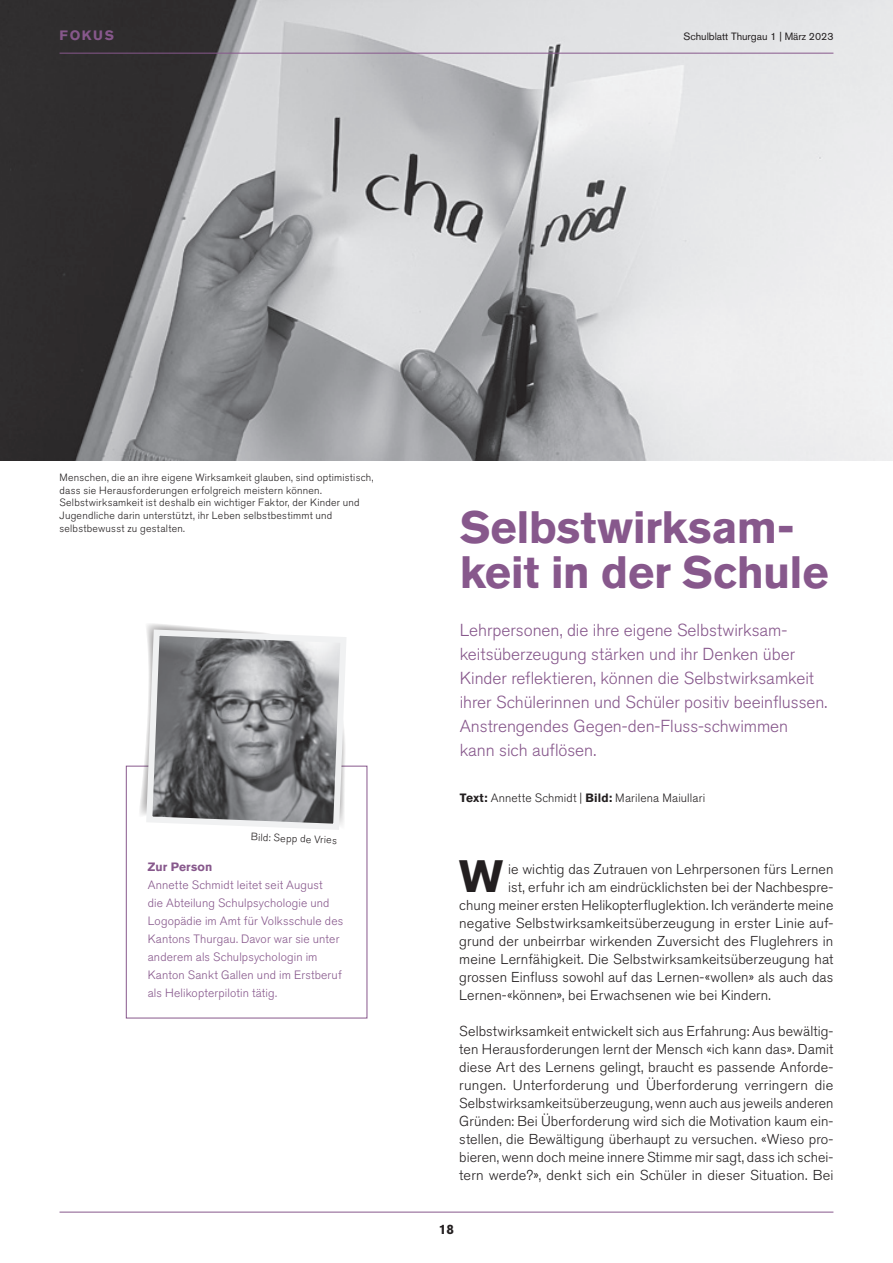
<style>
.page{position:relative;width:893px;height:1263px;background:#fff}
.page>*{position:absolute;margin:0;border:0;box-sizing:border-box;transform-origin:0 0}
.t1{font:700 45px/45px "Akzidenz Grotesk Pro";letter-spacing:-.01em;color:#87588c}
.t2{font:700 45px "Akzidenz Grotesk Pro";color:#231f20}
.t3{font:300 17.25px/24px "Akzidenz Grotesk Pro";letter-spacing:-.005em;color:#87588c}
.t4{font:300 14.25px/18px "Akzidenz Grotesk Pro";letter-spacing:.005em;color:#231f20;text-align:justify}
.t5{font:700 13.5px "Akzidenz Grotesk Pro";letter-spacing:.13em;color:#87588c}
.t6{font:700 13.5px "Akzidenz Grotesk Pro";color:#231f20}
.t7{font:300 12px/18px "Akzidenz Grotesk Pro";letter-spacing:.01em;color:#87588c}
.t8{font:300 12px "Akzidenz Grotesk Pro";letter-spacing:.015em;color:#231f20}
.t9{font:700 12px "Akzidenz Grotesk Pro";letter-spacing:.015em;color:#87588c}
.t10{font:300 10.5px/12.8px "Akzidenz Grotesk Pro";letter-spacing:.025em;color:#231f20}
.t11{font:10.5px "Akzidenz Grotesk Pro";color:#231f20}
.s1{font-weight:700}
</style>
<div class="page">
<img style="left:0;top:0;width:893px;height:460px">
<hr style="left:60px;top:53px;width:773px;height:1px;background:#87588c">
<hr style="left:60px;top:1212px;width:773px;height:1px;background:#87588c">
<div style="left:126px;top:766px;width:241px;height:252px;border:1px solid #87588c"></div>
<svg style="left:138px;top:624px;width:215px;height:206px"></svg>
<p class="t5" style="left:60px;top:26px;width:56px">FOKUS</p>
<p class="t11" style="left:683px;top:29px;width:151px">Schulblatt Thurgau 1 | März 2023</p>
<p class="t10" style="left:60px;top:471px;width:315px">Menschen, die an ihre eigene Wirksamkeit glauben, sind optimistisch, dass sie Herausforderungen erfolgreich meistern können.<br>Selbstwirksamkeit ist deshalb ein wichtiger Faktor, der Kinder und Jugendliche darin unterstützt, ihr Leben selbstbestimmt und selbstbewusst zu gestalten.</p>
<p class="t10" style="left:251px;top:830px;width:88px;rotate:2deg">Bild: Sepp de Vries</p>
<p class="t9" style="left:148px;top:859px;width:66px">Zur Person</p>
<p class="t7" style="left:148px;top:875px;width:197px">Annette Schmidt leitet seit August<br>die Abteilung Schulpsychologie und Logopädie im Amt für Volksschule des Kantons Thurgau. Davor war sie unter anderem als Schulpsychologin im Kanton Sankt Gallen und im Erstberuf als Helikopterpilotin tätig.</p>
<h1 class="t1" style="left:460px;top:504px;width:370px">Selbstwirksam&shy;keit in der Schule</h1>
<p class="t3" style="left:460px;top:618px;width:369px">Lehrpersonen, die ihre eigene Selbstwirksam&shy;keitsüberzeugung stärken und ihr Denken über Kinder reflektieren, können die Selbstwirksamkeit ihrer Schülerinnen und Schüler positiv beeinflussen.<br>Anstrengendes Gegen-den-Fluss-schwimmen kann sich auflösen.</p>
<p class="t8" style="left:460px;top:790px;width:247px"><span class="s1">Text:</span> Annette Schmidt | <span class="s1">Bild:</span> Marilena Maiullari</p>
<h1 class="t2" style="left:459px;top:847px;width:46px">W</h1>
<p class="t4" style="left:508px;top:860px;width:327px">ie wichtig das Zutrauen von Lehrpersonen fürs Lernen</p>
<p class="t4" style="left:508px;top:878px;width:327px">ist, erfuhr ich am eindrücklichsten bei der Nachbespre-</p>
<p class="t4" style="left:459px;top:896px;width:376px">chung meiner ersten Helikopterfluglektion. Ich veränderte meine</p>
<p class="t4" style="left:459px;top:914px;width:376px">negative Selbstwirksamkeitsüberzeugung in erster Linie auf-</p>
<p class="t4" style="left:459px;top:932px;width:376px">grund der unbeirrbar wirkenden Zuversicht des Fluglehrers in</p>
<p class="t4" style="left:459px;top:950px;width:376px">meine Lernfähigkeit. Die Selbstwirksamkeitsüberzeugung hat</p>
<p class="t4" style="left:459px;top:968px;width:376px">grossen Einfluss sowohl auf das Lernen-«wollen» als auch das</p>
<p class="t4" style="left:459px;top:986px;width:313px">Lernen-«können», bei Erwachsenen wie bei Kindern.</p>
<p class="t4" style="left:459px;top:1022px;width:376px">Selbstwirksamkeit entwickelt sich aus Erfahrung: Aus bewältig&shy;ten Herausforderungen lernt der Mensch «ich kann das». Damit diese Art des Lernens gelingt, braucht es passende Anforde&shy;rungen. Unterforderung und Überforderung verringern die Selbstwirksamkeitsüberzeugung, wenn auch aus jeweils anderen Gründen: Bei Überforderung wird sich die Motivation kaum ein&shy;stellen, die Bewältigung überhaupt zu versuchen. «Wieso pro&shy;bieren, wenn doch meine innere Stimme mir sagt, dass ich schei&shy;tern werde?», denkt sich ein Schüler in dieser Situation. Bei</p>
<p class="t6" style="left:439px;top:1221px;width:17px">18</p>
</div>
